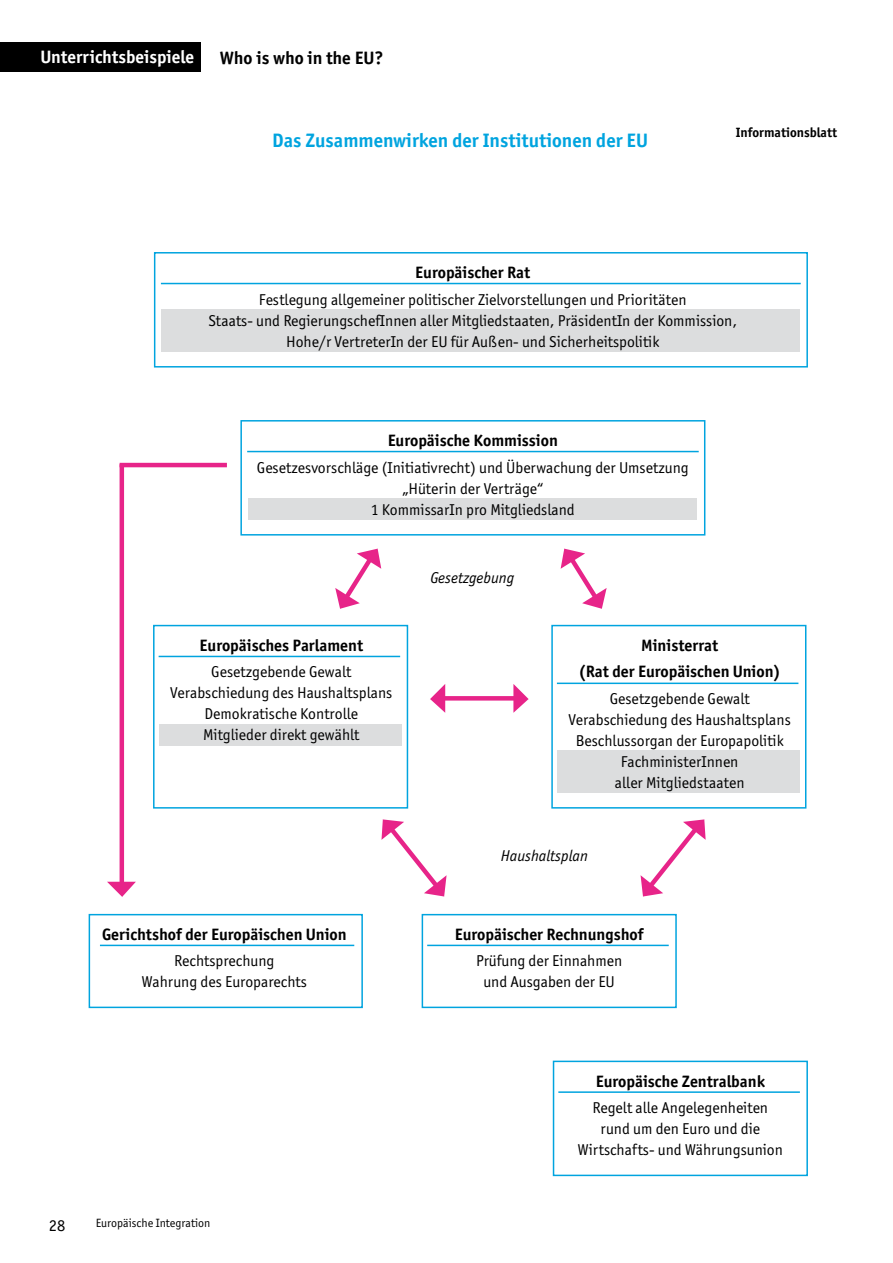
<style>
.page{position:relative;width:893px;height:1263px;background:#fff}
.page>*{position:absolute;margin:0;border:0;box-sizing:border-box;transform-origin:0 0}
.t1{font:700 19.5px "Officina San ITC";color:#00a4df}
.t2{font:700 18px "Officina San ITC";color:#fff}
.t3{font:700 18px "Officina San ITC";color:#000}
.t4{font:700 16.5px/26.2px "Officina San ITC";color:#000;text-align:center}
.t5{font:16.5px "Officina San ITC";color:#000}
.t6{font:15.75px/21px "Officina San ITC";color:#000;text-align:center}
.t7{font:italic 15.75px "Officina San ITC";color:#000}
.t8{font:700 13.5px "Officina San ITC";color:#000}
.t9{font:12px "Officina San ITC";color:#000}
</style>
<div class="page">
<div style="left:154px;top:252px;width:654px;height:116px;border:2px solid #00a4df"></div>
<div style="left:240px;top:420px;width:465px;height:116px;border:2px solid #00a4df"></div>
<div style="left:422px;top:914px;width:255px;height:94px;border:2px solid #00a4df"></div>
<div style="left:553px;top:1061px;width:255px;height:115px;border:2px solid #00a4df"></div>
<div style="left:89px;top:914px;width:274px;height:94px;border:2px solid #00a4df"></div>
<div style="left:153px;top:625px;width:255px;height:183px;border:2px solid #00a4df"></div>
<div style="left:551px;top:625px;width:255px;height:183px;border:2px solid #00a4df"></div>
<hr style="left:161px;top:283px;width:640px;height:1px;background:#00a4df">
<hr style="left:247px;top:451px;width:452px;height:1px;background:#00a4df">
<hr style="left:427px;top:945px;width:242px;height:1px;background:#00a4df">
<hr style="left:558px;top:1091px;width:242px;height:2px;background:#00a4df">
<hr style="left:100px;top:945px;width:254px;height:1px;background:#00a4df">
<hr style="left:159px;top:656px;width:241px;height:1px;background:#00a4df">
<hr style="left:557px;top:683px;width:241px;height:1px;background:#00a4df">
<svg style="left:107px;top:882px;width:29px;height:15px"></svg>
<div style="left:434px;top:696px;width:91px;height:5px;background:#e72489"></div>
<svg style="left:430px;top:684px;width:15px;height:29px"></svg>
<svg style="left:513px;top:684px;width:16px;height:29px"></svg>
<hr style="left:120px;top:463px;width:107px;height:4px;background:#e72489">
<hr style="left:120px;top:464px;width:4px;height:429px;background:#e72489">
<svg style="left:381px;top:819px;width:66px;height:78px"></svg>
<svg style="left:640px;top:819px;width:66px;height:78px"></svg>
<svg style="left:335px;top:548px;width:46px;height:61px"></svg>
<svg style="left:561px;top:548px;width:46px;height:61px"></svg>
<div style="left:162px;top:310px;width:638px;height:42px;background:#dcddde"></div>
<div style="left:249px;top:499px;width:448px;height:21px;background:#dcddde"></div>
<div style="left:160px;top:724px;width:242px;height:22px;background:#dcddde"></div>
<div style="left:558px;top:751px;width:242px;height:42px;background:#dcddde"></div>
<div style="left:0;top:42px;width:201px;height:30px;background:#000"></div>
<p class="t2" style="left:40px;top:46px;width:155px">Unterrichtsbeispiele</p>
<p class="t3" style="left:220px;top:46px;width:165px">Who is who in the EU?</p>
<p class="t1" style="left:272px;top:128px;width:377px">Das Zusammenwirken der Institutionen der EU</p>
<p class="t8" style="left:736px;top:124px;width:103px">Informationsblatt</p>
<p class="t4" style="left:415px;top:259px;width:116px">Europäischer Rat</p>
<p class="t6" style="left:208px;top:289px;width:530px">Festlegung allgemeiner politischer Zielvorstellungen und Prioritäten<br>Staats- und RegierungschefInnen aller Mitgliedstaaten, PräsidentIn der Kommission,<br>Hohe/r VertreterIn der EU für Außen- und Sicherheitspolitik</p>
<p class="t4" style="left:388px;top:427px;width:172px">Europäische Kommission</p>
<p class="t6" style="left:257px;top:457px;width:433px">Gesetzesvorschläge (Initiativrecht) und Überwachung der Umsetzung „Hüterin der Verträge“<br>1 KommissarIn pro Mitgliedsland</p>
<p class="t7" style="left:430px;top:569px;width:86px">Gesetzgebung</p>
<p class="t4" style="left:200px;top:632px;width:165px">Europäisches Parlament</p>
<p class="t6" style="left:170px;top:661px;width:224px">Gesetzgebende Gewalt<br>Verabschiedung des Haushaltsplans<br>Demokratische Kontrolle<br>Mitglieder direkt gewählt</p>
<p class="t4" style="left:102px;top:921px;width:246px">Gerichtshof der Europäischen Union</p>
<p class="t6" style="left:142px;top:950px;width:167px">Rechtsprechung<br>Wahrung des Europarechts</p>
<p class="t5" style="left:49px;top:1216px;width:18px">28</p>
<p class="t9" style="left:96px;top:1216px;width:116px">Europäische Integration</p>
<p class="t4" style="left:578px;top:632px;width:204px">Ministerrat<br>(Rat der Europäischen Union)</p>
<p class="t6" style="left:569px;top:688px;width:224px">Gesetzgebende Gewalt<br>Verabschiedung des Haushaltsplans<br>Beschlussorgan der Europapolitik<br>FachministerInnen<br>aller Mitgliedstaaten</p>
<p class="t7" style="left:501px;top:847px;width:89px">Haushaltsplan</p>
<p class="t4" style="left:455px;top:921px;width:190px">Europäischer Rechnungshof</p>
<p class="t6" style="left:476px;top:950px;width:148px">Prüfung der Einnahmen und Ausgaben der EU</p>
<p class="t4" style="left:596px;top:1068px;width:171px">Europäische Zentralbank</p>
<p class="t6" style="left:578px;top:1097px;width:207px">Regelt alle Angelegenheiten rund um den Euro und die<br>Wirtschafts- und Währungsunion</p>
</div>
